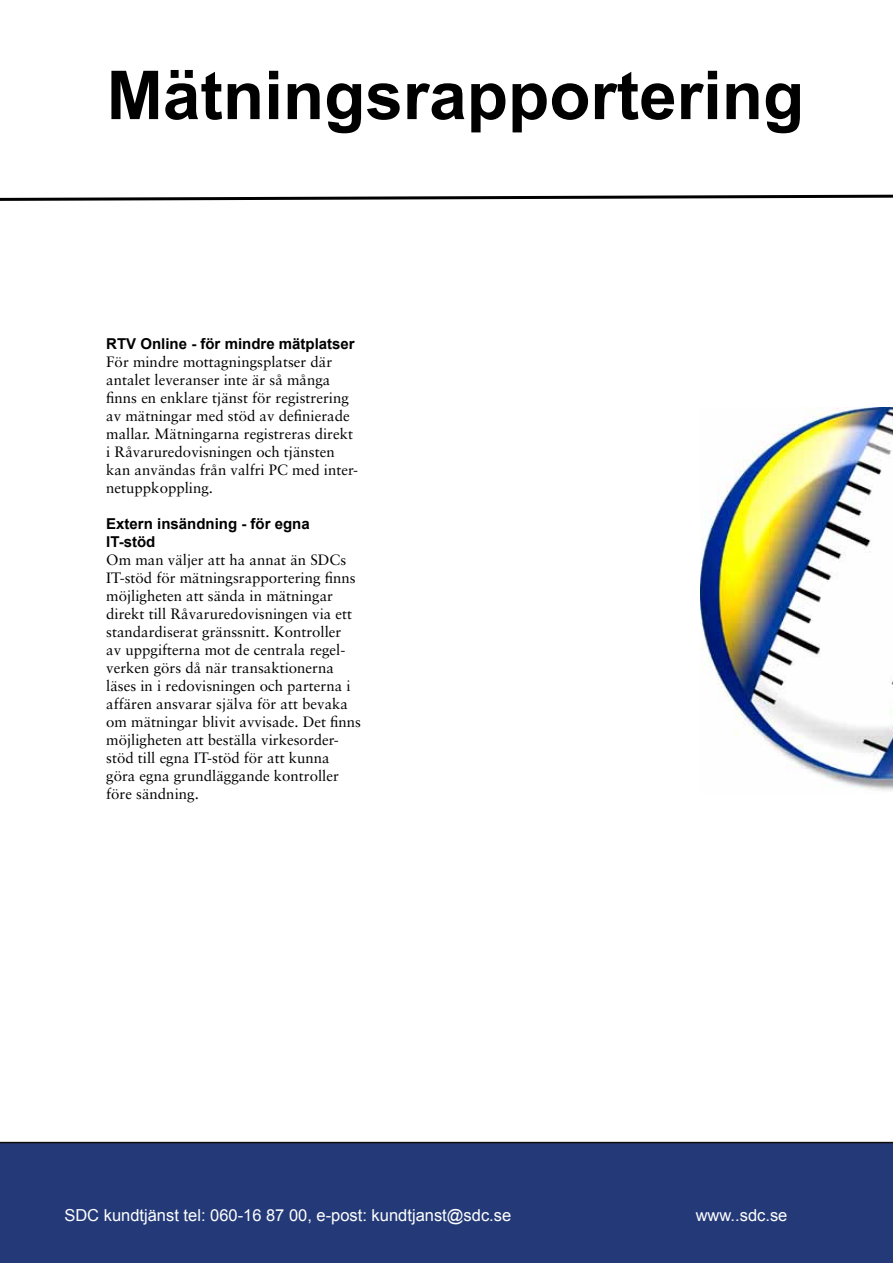
<style>
.page{position:relative;width:893px;height:1263px;background:#fff}
.page>*{position:absolute;margin:0;border:0;box-sizing:border-box;transform-origin:0 0}
.t1{font:700 67.5px "Arial";color:#000}
.t2{font:16.5px "Arial";color:#fff}
.t3{font:15px/18px "Sabon";color:#000}
.t4{font:700 15px/18px "Arial";color:#000}
</style>
<div class="page">
<div style="left:0;top:1142px;width:893px;height:121px;background:#243a78"></div>
<img style="left:700px;top:407px;width:193px;height:383px">
<svg style="left:0;top:194px;width:893px;height:7px"></svg>
<h1 class="t1" style="left:107px;top:50px;width:699px">Mätningsrapportering</h1>
<p class="t4" style="left:106px;top:335px;width:250px">RTV Online - för mindre mätplatser</p>
<p class="t3" style="left:106px;top:352px;width:253px">För mindre mottagningsplatser där antalet leveranser inte är så många finns en enklare tjänst för registrering av mätningar med stöd av definierade mallar. Mätningarna registreras direkt i Råvaruredovisningen och tjänsten kan användas från valfri PC med inter&shy;netuppkoppling.</p>
<p class="t4" style="left:106px;top:515px;width:205px">Extern insändning - för egna<br>IT-stöd</p>
<p class="t3" style="left:106px;top:550px;width:256px">Om man väljer att ha annat än SDCs IT-stöd för mätningsrapportering finns möjligheten att sända in mätningar direkt till Råvaruredovisningen via ett standardiserat gränssnitt. Kontroller<br>av uppgifterna mot de centrala regel&shy;verken görs då när transaktionerna läses in i redovisningen och parterna i affären ansvarar själva för att bevaka om mätningar blivit avvisade. Det finns möjligheten att beställa virkesorder&shy;stöd till egna IT-stöd för att kunna göra egna grundläggande kontroller före sändning.</p>
<p class="t2" style="left:64px;top:1204px;width:448px">SDC kundtjänst tel: 060-16 87 00, e-post: kundtjanst@sdc.se</p>
<p class="t2" style="left:696px;top:1204px;width:93px">www..sdc.se</p>
</div>
